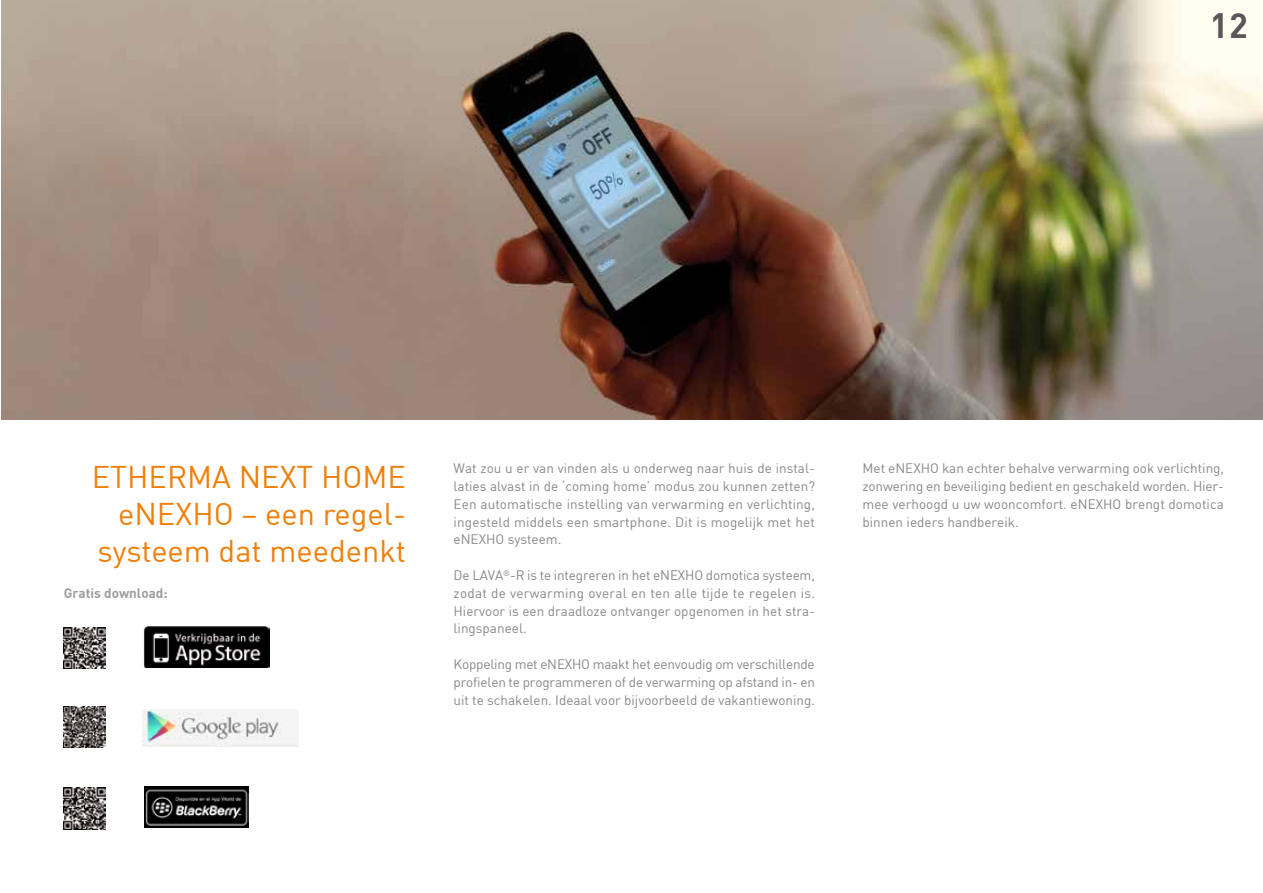
<style>
.page{position:relative;width:1263px;height:893px;background:#fff}
.page>*{position:absolute;margin:0;border:0;box-sizing:border-box;transform-origin:0 0}
.t1{font:700 34.5px "DIN";color:#58585a}
.t2{font:30.75px/36.9px "DIN";color:#ee800a;text-align:right}
.t3{font:13.5px/17.9px "DIN";color:#87888a;text-align:justify}
.t4{font:700 13.5px "DIN";color:#9c9e9f}
</style>
<div class="page">
<img style="left:2px;top:0;width:1261px;height:420px">
<img style="left:143px;top:627px;width:127px;height:41px">
<img style="left:64px;top:627px;width:41px;height:41px">
<img style="left:142px;top:710px;width:157px;height:36px">
<img style="left:64px;top:707px;width:41px;height:41px">
<img style="left:144px;top:786px;width:104px;height:41px">
<img style="left:64px;top:788px;width:41px;height:41px">
<h1 class="t1" style="left:1210px;top:3px;width:40px">12</h1>
<h2 class="t2" style="left:92px;top:458px;width:316px">ETHERMA NEXT HOME eNEXHO – een regel&shy;systeem dat meedenkt</h2>
<p class="t3" style="left:454px;top:459px;width:363px">Wat zou u er van vinden als u onderweg naar huis de instal&shy;laties alvast in de ‘coming home’ modus zou kunnen zetten?<br>Een automatische instelling van verwarming en verlichting, ingesteld middels een smartphone. Dit is mogelijk met het eNEXHO systeem.</p>
<p class="t3" style="left:454px;top:566px;width:363px">De LAVA<sup>®</sup>-R is te integreren in het eNEXHO domotica systeem, zodat de verwarming overal en ten alle tijde te regelen is.<br>Hiervoor is een draadloze ontvanger opgenomen in het stra&shy;lingspaneel.</p>
<p class="t3" style="left:454px;top:655px;width:363px">Koppeling met eNEXHO maakt het eenvoudig om verschillende profielen te programmeren of de verwarming op afstand in- en uit te schakelen. Ideaal voor bijvoorbeeld de vakantiewoning.</p>
<p class="t4" style="left:64px;top:584px;width:105px">Gratis download:</p>
<p class="t3" style="left:862px;top:459px;width:363px">Met eNEXHO kan echter behalve verwarming ook verlichting, zonwering en beveiliging bedient en geschakeld worden. Hier&shy;mee verhoogd u uw wooncomfort. eNEXHO brengt domotica binnen ieders handbereik.</p>
</div>
